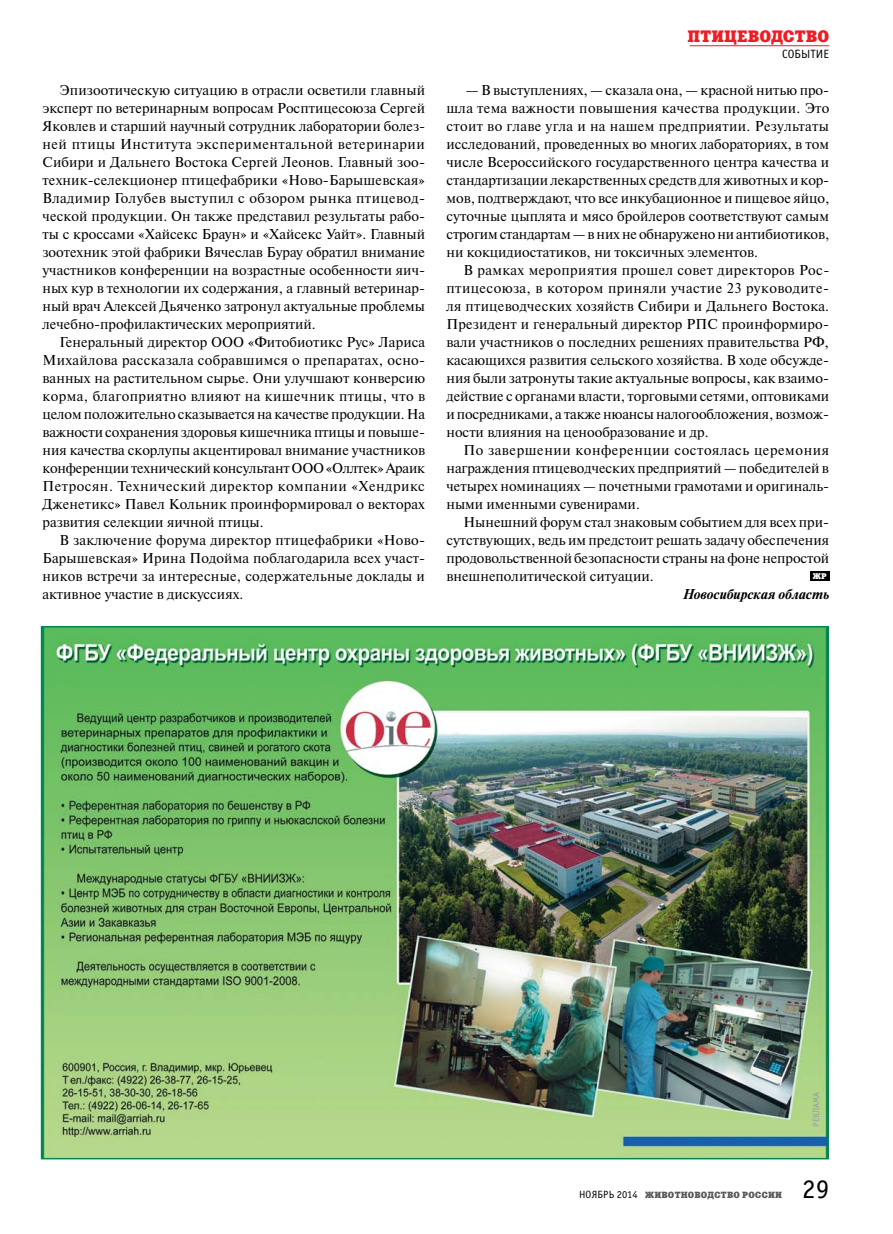
<style>
.page{position:relative;width:893px;height:1234px;background:#fff}
.page>*{position:absolute;margin:0;border:0;box-sizing:border-box;transform-origin:0 0}
.t1{font:27px "Officina Sans C";color:#000}
.t2{font:16.5px "Xenia C";letter-spacing:.01em;color:#ed1d24}
.t3{font:14.25px/18px "Newton C";color:#000;text-align:justify}
.t4{font:italic 700 14.25px "Newton C";color:#000}
.t5{font:12px "Officina Sans C";color:#000}
.t6{font:9px "Xenia C";letter-spacing:.03em;color:#58595b}
.t7{font:9px "Officina Sans C";color:#999b9e}
.t8{font:8.25px "Xenia C";color:#fff}
.s1{font-family:"Officina Sans C";font-size:10.5px;color:#000}
</style>
<div class="page">
<hr style="left:690px;top:45px;width:139px;height:1px;background:#ed1d24">
<div style="left:810px;top:571px;width:19px;height:10px;background:#000"></div>
<img style="left:44px;top:629px;width:782px;height:527px">
<p class="t3" style="left:43px;top:81px;width:384px;text-indent:17px">Эпизоотическую ситуацию в отрасли осветили главный эксперт по ветеринарным вопросам Росптицесоюза Сергей Яковлев и старший научный сотрудник лаборатории болез&shy;ней птицы Института экспериментальной ветеринарии Сибири и Дальнего Востока Сергей Леонов. Главный зоо&shy;техник-селекционер птицефабрики «Ново-Барышевская» Владимир Голубев выступил с обзором рынка птицевод&shy;ческой продукции. Он также представил результаты рабо&shy;ты с кроссами «Хайсекс Браун» и «Хайсекс Уайт». Главный зоотехник этой фабрики Вячеслав Бурау обратил внимание участников конференции на возрастные особенности яич&shy;ных кур в технологии их содержания, а главный ветеринар&shy;ный врач Алексей Дьяченко затронул актуальные проблемы лечебно-профилактических мероприятий.</p>
<p class="t3" style="left:43px;top:333px;width:384px;text-indent:17px">Генеральный директор ООО «Фитобиотикс Рус» Лариса Михайлова рассказала собравшимся о препаратах, осно&shy;ванных на растительном сырье. Они улучшают конверсию корма, благоприятно влияют на кишечник птицы, что в целом положительно сказывается на качестве продукции. На важности сохранения здоровья кишечника птицы и повыше&shy;ния качества скорлупы акцентировал внимание участников конференции технический консультант ООО«Оллтек» Араик Петросян. Технический директор компании «Хендрикс Дженетикс» Павел Кольник проинформировал о векторах развития селекции яичной птицы.</p>
<p class="t3" style="left:43px;top:531px;width:384px;text-align:left;text-indent:17px">В заключение форума директор птицефабрики «Ново-Барышевская» Ирина Подойма поблагодарила всех участ&shy;ников встречи за интересные, содержательные доклады и активное участие в дискуссиях.</p>
<p class="t2" style="left:687px;top:26px;width:143px">ПТИЦЕВОДСТВО</p>
<p class="t5" style="left:782px;top:48px;width:49px">СОБЫТИЕ</p>
<p class="t3" style="left:446px;top:81px;width:384px;text-indent:19px">— В выступлениях, — сказала она, — красной нитью про&shy;шла тема важности повышения качества продукции. Это стоит во главе угла и на нашем предприятии. Результаты исследований, проведенных во многих лабораториях, в том числе Всероссийского государственного центра качества и стандартизации лекарственных средств для животных и кор&shy;мов, подтверждают, что все инкубационное и пищевое яйцо, суточные цыплята и мясо бройлеров соответствуют самым строгим стандартам — в них не обнаружено ни антибиотиков, ни кокцидиостатиков, ни токсичных элементов.</p>
<p class="t3" style="left:446px;top:261px;width:384px;text-indent:17px">В рамках мероприятия прошел совет директоров Рос&shy;птицесоюза, в котором приняли участие 23 руководите&shy;ля птицеводческих хозяйств Сибири и Дальнего Востока.<br>Президент и генеральный директор РПС проинформиро&shy;вали участников о последних решениях правительства РФ, касающихся развития сельского хозяйства. В ходе обсужде&shy;ния были затронуты такие актуальные вопросы, как взаимо&shy;действие с органами власти, торговыми сетями, оптовиками и посредниками, а также нюансы налогообложения, возмож&shy;ности влияния на ценообразование и др.</p>
<p class="t3" style="left:446px;top:441px;width:384px;text-indent:17px">По завершении конференции состоялась церемония награждения птицеводческих предприятий — победителей в четырех номинациях — почетными грамотами и оригиналь&shy;ными именными сувенирами.</p>
<p class="t3" style="left:446px;top:513px;width:384px;text-indent:17px">Нынешний форум стал знаковым событием для всех при&shy;сутствующих, ведь им предстоит решать задачу обеспечения продовольственной безопасности страны на фоне непростой внешнеполитической ситуации.</p>
<p class="t4" style="left:683px;top:586px;width:148px">Новосибирская область</p>
<p class="t8" style="left:813px;top:571px;width:15px">ЖР</p>
<p class="t7" style="left:811px;top:1126px;width:37px;rotate:-90deg">РЕКЛАМА</p>
<p class="t6" style="left:579px;top:1188px;width:204px"><span class="s1">НОЯБРЬ 2014</span> ЖИВОТНОВОДСТВО РОССИИ</p>
<h1 class="t1" style="left:802px;top:1174px;width:28px">29</h1>
</div>
